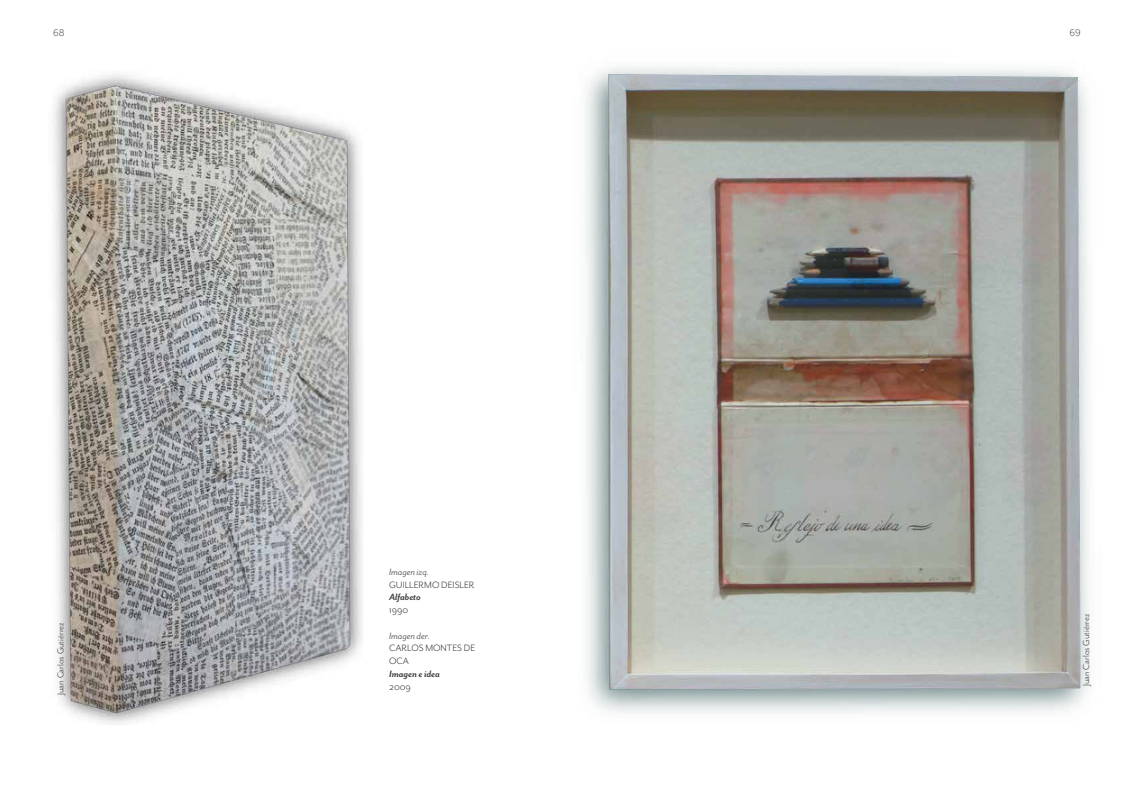
<style>
.page{position:relative;width:1134px;height:798px;background:#fff}
.page>*{position:absolute;margin:0;border:0;box-sizing:border-box;transform-origin:0 0}
.t1{font:11.25px "Mr Eaves Mod OT";color:#58595b}
.t2{font:10.62px/12.8px "Mr Eaves San OT";color:#414042}
.t3{font:italic 10.62px "Mr Eaves San OT";color:#414042}
.t4{font:italic 700 10.62px "Mr Eaves San OT";letter-spacing:-.01em;color:#414042}
.t5{font:10px "Mr Eaves San OT";color:#414042}
</style>
<div class="page">
<img style="left:53px;top:74px;width:309px;height:650px">
<img style="left:585px;top:67px;width:504px;height:646px">
<p class="t1" style="left:53px;top:27px;width:13px">68</p>
<p class="t1" style="left:1069px;top:27px;width:13px">69</p>
<p class="t3" style="left:389px;top:565px;width:41px">Imagen izq.</p>
<p class="t2" style="left:389px;top:578px;width:87px">GUILLERMO DEISLER</p>
<p class="t4" style="left:389px;top:591px;width:33px">Alfabeto</p>
<p class="t2" style="left:389px;top:603px;width:21px">1990</p>
<p class="t3" style="left:389px;top:629px;width:42px">Imagen der.</p>
<p class="t2" style="left:389px;top:641px;width:88px">CARLOS MONTES DE<br>OCA</p>
<p class="t4" style="left:389px;top:667px;width:52px">Imagen e idea</p>
<p class="t2" style="left:389px;top:680px;width:23px">2009</p>
<p class="t5" style="left:55px;top:694px;width:74px;rotate:-90deg">Juan Carlos Gutiérrez</p>
<p class="t5" style="left:1081px;top:686px;width:74px;rotate:-90deg">Juan Carlos Gutiérrez</p>
</div>
